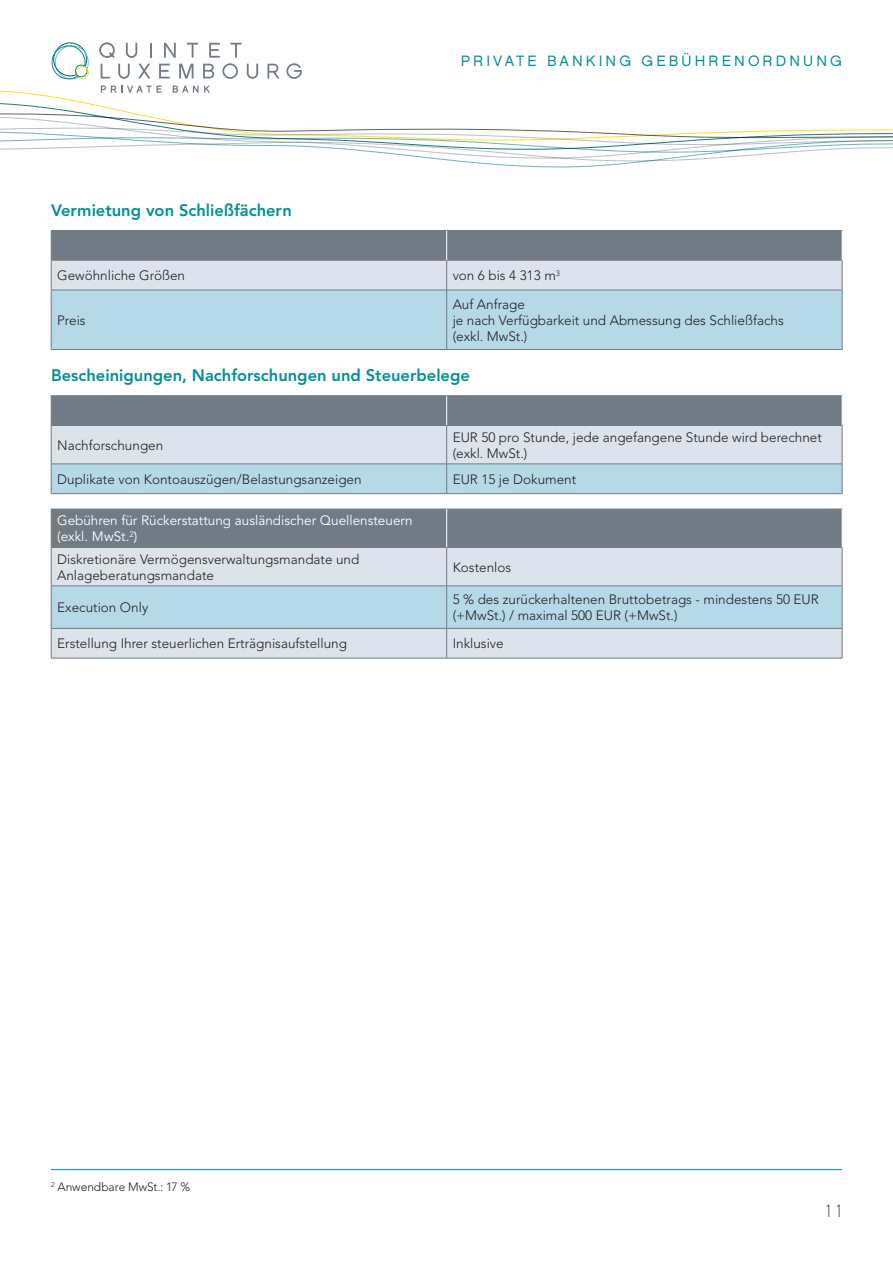
<style>
.page{position:relative;width:893px;height:1263px;background:#fff}
.page>*{position:absolute;margin:0;border:0;box-sizing:border-box;transform-origin:0 0}
.t1{font:18px "Chalet Paris Nineteen Eighty";color:#231f20}
.content_text{font:800 16.5px "Avenir LT Std";color:#008f96}
.t2{font:15px "Chalet London Nineteen Sixty";letter-spacing:.21em;color:#008f96}
.TXT_TABLEAUX{font:300 13.5px/16.2px "Avenir LT Std";color:#231f20}
.TXT_TABLEAUX-2{font:13.5px/16.2px "Avenir LT Std";color:#fff}
.Texte_de_Paragraphe{font:300 12px "Avenir LT Std";letter-spacing:-.005em;color:#231f20}
</style>
<div class="page">
<svg style="left:51px;top:42px;width:38px;height:38px"></svg>
<svg style="left:99px;top:42px;width:16px;height:16px"></svg>
<svg style="left:126px;top:43px;width:11px;height:15px"></svg>
<svg style="left:150px;top:43px;width:1px;height:15px"></svg>
<svg style="left:118px;top:64px;width:12px;height:15px"></svg>
<svg style="left:267px;top:64px;width:12px;height:14px"></svg>
<svg style="left:101px;top:64px;width:9px;height:14px"></svg>
<svg style="left:286px;top:63px;width:16px;height:16px"></svg>
<svg style="left:159px;top:43px;width:99px;height:36px"></svg>
<svg style="left:138px;top:64px;width:12px;height:14px"></svg>
<svg style="left:0;top:86px;width:893px;height:82px"></svg>
<div style="left:52px;top:291px;width:790px;height:58px;background:#b6d9e8"></div>
<hr style="left:51px;top:290px;width:396px;height:1px;background:#707b84">
<hr style="left:51px;top:290px;width:1px;height:59px;background:#707b84">
<hr style="left:51px;top:349px;width:396px;height:1px;background:#707b84">
<svg style="left:51px;top:230px;width:792px;height:60px;background:#a3acb4"></svg>
<hr style="left:447px;top:290px;width:395px;height:1px;background:#707b84">
<hr style="left:446px;top:290px;width:1px;height:59px;background:#707b84">
<hr style="left:842px;top:290px;width:1px;height:59px;background:#707b84">
<hr style="left:447px;top:349px;width:395px;height:1px;background:#707b84">
<hr style="left:51px;top:395px;width:396px;height:1px;background:#707b84">
<hr style="left:447px;top:395px;width:395px;height:1px;background:#707b84">
<svg style="left:51px;top:396px;width:792px;height:98px;background:#aebec8"></svg>
<hr style="left:447px;top:493px;width:395px;height:1px;background:#707b84">
<div style="left:52px;top:510px;width:790px;height:37px;background:#707b84"></div>
<div style="left:52px;top:548px;width:790px;height:110px;background:#dde3ea"></div>
<div style="left:52px;top:587px;width:790px;height:41px;background:#b6d9e8"></div>
<hr style="left:51px;top:509px;width:396px;height:1px;background:#707b84">
<hr style="left:51px;top:509px;width:1px;height:38px;background:#707b84">
<hr style="left:447px;top:509px;width:395px;height:1px;background:#707b84">
<hr style="left:51px;top:547px;width:396px;height:1px;background:#707b84">
<hr style="left:51px;top:548px;width:1px;height:38px;background:#707b84">
<hr style="left:447px;top:547px;width:395px;height:1px;background:#707b84">
<hr style="left:446px;top:548px;width:1px;height:38px;background:#707b84">
<hr style="left:842px;top:548px;width:1px;height:38px;background:#707b84">
<hr style="left:51px;top:586px;width:396px;height:1px;background:#707b84">
<hr style="left:51px;top:586px;width:1px;height:42px;background:#707b84">
<hr style="left:51px;top:628px;width:396px;height:1px;background:#707b84">
<hr style="left:51px;top:628px;width:1px;height:30px;background:#707b84">
<hr style="left:51px;top:658px;width:396px;height:1px;background:#707b84">
<hr style="left:446px;top:509px;width:1px;height:38px;background:#fff">
<hr style="left:447px;top:586px;width:395px;height:1px;background:#707b84">
<hr style="left:446px;top:586px;width:1px;height:42px;background:#707b84">
<hr style="left:842px;top:586px;width:1px;height:42px;background:#707b84">
<hr style="left:447px;top:628px;width:395px;height:1px;background:#707b84">
<hr style="left:446px;top:628px;width:1px;height:30px;background:#707b84">
<hr style="left:842px;top:628px;width:1px;height:30px;background:#707b84">
<hr style="left:447px;top:658px;width:395px;height:1px;background:#707b84">
<hr style="left:51px;top:1169px;width:791px;height:1px;background:#008f96">
<p class="content_text" style="left:51px;top:200px;width:242px">Vermietung von Schließfächern</p>
<p class="t2" style="left:461px;top:52px;width:383px">PRIVATE BANKING GEBÜHRENORDNUNG</p>
<p class="TXT_TABLEAUX" style="left:57px;top:268px;width:129px">Gewöhnliche Größen</p>
<p class="TXT_TABLEAUX" style="left:453px;top:268px;width:109px">von 6 bis 4 313 m<sup>3</sup></p>
<p class="TXT_TABLEAUX" style="left:57px;top:312px;width:30px">Preis</p>
<p class="TXT_TABLEAUX" style="left:453px;top:296px;width:74px">Auf Anfrage</p>
<p class="TXT_TABLEAUX" style="left:453px;top:312px;width:333px">je nach Verfügbarkeit und Abmessung des Schließfachs (exkl. MwSt.)</p>
<p class="content_text" style="left:51px;top:365px;width:420px">Bescheinigungen, Nachforschungen und Steuerbelege</p>
<p class="TXT_TABLEAUX" style="left:57px;top:437px;width:108px">Nachforschungen</p>
<p class="TXT_TABLEAUX" style="left:453px;top:429px;width:371px">EUR 50 pro Stunde, jede angefangene Stunde wird berechnet</p>
<p class="TXT_TABLEAUX" style="left:453px;top:445px;width:76px">(exkl. MwSt.)</p>
<p class="TXT_TABLEAUX" style="left:57px;top:471px;width:306px">Duplikate von Kontoauszügen/Belastungsanzeigen</p>
<p class="TXT_TABLEAUX" style="left:453px;top:471px;width:125px">EUR 15 je Dokument</p>
<p class="TXT_TABLEAUX-2" style="left:57px;top:513px;width:357px">Gebühren für Rückerstattung ausländischer Quellensteuern (exkl. MwSt.<sup>2</sup>)</p>
<p class="TXT_TABLEAUX" style="left:57px;top:551px;width:304px">Diskretionäre Vermögensverwaltungsmandate und<br>Anlageberatungsmandate</p>
<p class="TXT_TABLEAUX" style="left:453px;top:559px;width:60px">Kostenlos</p>
<p class="TXT_TABLEAUX" style="left:57px;top:599px;width:93px">Execution Only</p>
<p class="TXT_TABLEAUX" style="left:453px;top:591px;width:368px">5 % des zurückerhaltenen Bruttobetrags - mindestens 50 EUR (+MwSt.) / maximal 500 EUR (+MwSt.)</p>
<p class="TXT_TABLEAUX" style="left:57px;top:636px;width:291px">Erstellung Ihrer steuerlichen Erträgnisaufstellung</p>
<p class="TXT_TABLEAUX" style="left:453px;top:636px;width:53px">Inklusive</p>
<p class="Texte_de_Paragraphe" style="left:51px;top:1180px;width:141px"><sup>2</sup> Anwendbare MwSt.: 17 %</p>
<h1 class="t1" style="left:826px;top:1200px;width:18px">11</h1>
</div>
